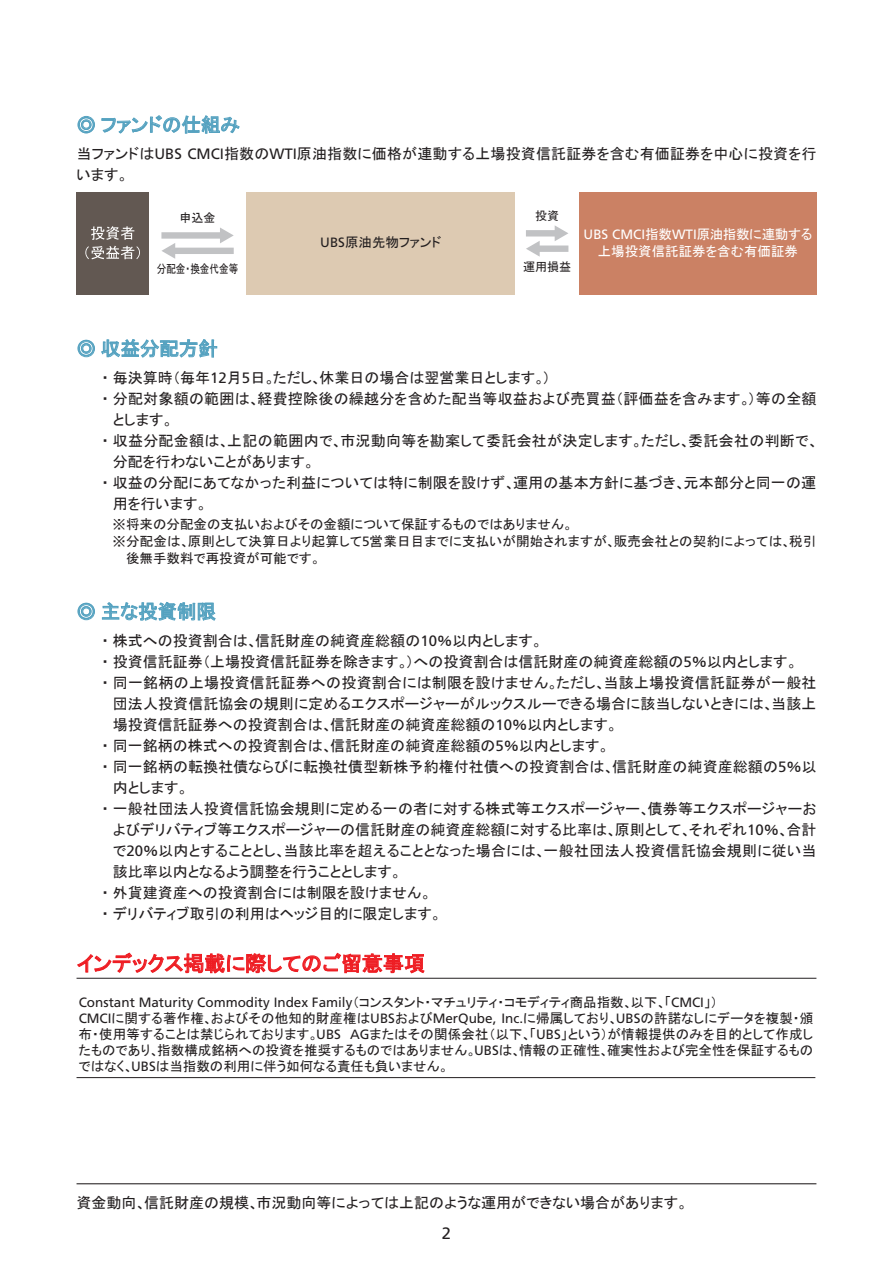
<style>
.page{position:relative;width:893px;height:1263px;background:#fff}
.page>*{position:absolute;margin:0;border:0;box-sizing:border-box;transform-origin:0 0}
.t1{font:21px "MS P Gothic";color:#ee1d23}
.t2{font:19.5px "MS P Gothic";color:#55a2c0}
.t3{font:16.5px "Frutiger LT Std";color:#231f20}
.t4{font:15px/21px "MS P Gothic";letter-spacing:.005em;color:#231f20}
.t5{font:13.5px/16.2px "MS P Gothic";color:#231f20;text-align:justify}
.t6{font:13.5px "Frutiger LT Std";color:#231f20}
.t7{font:13.5px/17.5px "MS P Gothic";color:#fff;text-align:center}
.t8{font:12px "MS P Gothic";color:#231f20}
.t9{font:12px "MS P Gothic";color:#231f20;scale:.8 1}
.s1{font-family:"Frutiger LT Std"}
.s2{font-family:"MS P Gothic"}
</style>
<div class="page">
<hr style="left:77px;top:1183px;width:739px;height:1px;background:#231f20">
<hr style="left:77px;top:978px;width:739px;height:1px;background:#231f20">
<svg style="left:78px;top:116px;width:17px;height:17px"></svg>
<svg style="left:102px;top:115px;width:137px;height:18px"></svg>
<div style="left:77px;top:193px;width:72px;height:102px;background:#625852"></div>
<div style="left:246px;top:193px;width:269px;height:102px;background:#ddcab2"></div>
<div style="left:579px;top:193px;width:237px;height:102px;background:#cb8164"></div>
<div style="left:526px;top:230px;width:31px;height:6px;background:#c1c2c4"></div>
<svg style="left:555px;top:225px;width:13px;height:16px"></svg>
<div style="left:537px;top:245px;width:31px;height:7px;background:#c1c2c4"></div>
<svg style="left:526px;top:241px;width:14px;height:16px"></svg>
<div style="left:161px;top:232px;width:61px;height:7px;background:#c1c2c4"></div>
<svg style="left:220px;top:227px;width:14px;height:16px"></svg>
<div style="left:173px;top:248px;width:61px;height:6px;background:#c1c2c4"></div>
<svg style="left:162px;top:243px;width:13px;height:16px"></svg>
<svg style="left:91px;top:226px;width:43px;height:14px"></svg>
<svg style="left:85px;top:246px;width:55px;height:13px"></svg>
<svg style="left:78px;top:340px;width:17px;height:17px"></svg>
<svg style="left:101px;top:339px;width:116px;height:18px"></svg>
<svg style="left:78px;top:603px;width:17px;height:17px"></svg>
<svg style="left:102px;top:602px;width:114px;height:18px"></svg>
<svg style="left:77px;top:953px;width:347px;height:26px"></svg>
<hr style="left:77px;top:1077px;width:738px;height:1px;background:#231f20">
<h2 class="t2" style="left:77px;top:115px;width:165px">◎ ファンドの仕組み</h2>
<p class="t4" style="left:77px;top:143px;width:741px">当ファンドは<span class="s1">UBS CMCI</span>指数の<span class="s1">WTI</span>原油指数に価格が連動する上場投資信託証券を含む有価証券を中心に投資を行います。</p>
<p class="t8" style="left:180px;top:211px;width:37px">申込金</p>
<p class="t9" style="left:157px;top:263px;width:103px">分配金・換金代金等</p>
<p class="t8" style="left:535px;top:209px;width:25px">投資</p>
<p class="t5" style="left:320px;top:234px;width:123px"><span class="s1">UBS</span>原油先物ファンド</p>
<p class="t7" style="left:584px;top:225px;width:230px"><span class="s1">UBS CMCI</span>指数<span class="s1">WTI</span>原油指数に連動する上場投資信託証券を含む有価証券</p>
<p class="t8" style="left:523px;top:261px;width:49px">運用損益</p>
<h2 class="t2" style="left:77px;top:339px;width:143px">◎ 収益分配方針</h2>
<p class="t4" style="left:102px;top:367px;width:450px">・毎決算時（毎年<span class="s1">12</span>月<span class="s1">5</span>日。ただし、休業日の場合は翌営業日とします。）</p>
<p class="t4" style="left:102px;top:388px;width:717px">・分配対象額の範囲は、経費控除後の繰越分を含めた配当等収益および売買益（評価益を含みます。）等の全額</p>
<p class="t4" style="left:113px;top:409px;width:62px">とします。</p>
<p class="t4" style="left:102px;top:430px;width:719px">・収益分配金額は、上記の範囲内で、市況動向等を勘案して委託会社が決定します。ただし、委託会社の判断で、</p>
<p class="t4" style="left:113px;top:451px;width:204px">分配を行わないことがあります。</p>
<p class="t4" style="left:102px;top:472px;width:716px">・収益の分配にあてなかった利益については特に制限を設けず、運用の基本方針に基づき、元本部分と同一の運</p>
<p class="t4" style="left:113px;top:493px;width:96px">用を行います。</p>
<p class="t5" style="left:113px;top:516px;width:462px">※将来の分配金の支払いおよびその金額について保証するものではありません。</p>
<p class="t5" style="left:113px;top:533px;width:705px">※分配金は、原則として決算日より起算して<span class="s1">5</span>営業日目までに支払いが開始されますが、販売会社との契約によっては、税引</p>
<p class="t5" style="left:126px;top:550px;width:196px">後無手数料で再投資が可能です。</p>
<h2 class="t2" style="left:77px;top:602px;width:141px">◎ 主な投資制限</h2>
<p class="t4" style="left:102px;top:630px;width:443px">・株式への投資割合は、信託財産の純資産総額の<span class="s1">10</span>％以内とします。</p>
<p class="t4" style="left:102px;top:651px;width:698px">・投資信託証券（上場投資信託証券を除きます。）への投資割合は信託財産の純資産総額の<span class="s1">5</span>％以内とします。</p>
<p class="t4" style="left:102px;top:672px;width:717px">・同一銘柄の上場投資信託証券への投資割合には制限を設けません。ただし、当該上場投資信託証券が一般社</p>
<p class="t4" style="left:113px;top:693px;width:705px">団法人投資信託協会の規則に定めるエクスポージャーがルックスルーできる場合に該当しないときには、当該上</p>
<p class="t4" style="left:113px;top:714px;width:506px">場投資信託証券への投資割合は、信託財産の純資産総額の<span class="s1">10</span>％以内とします。</p>
<p class="t4" style="left:102px;top:735px;width:509px">・同一銘柄の株式への投資割合は、信託財産の純資産総額の<span class="s1">5</span>％以内とします。</p>
<p class="t4" style="left:102px;top:756px;width:716px">・同一銘柄の転換社債ならびに転換社債型新株予約権付社債への投資割合は、信託財産の純資産総額の<span class="s1">5</span>％以</p>
<p class="t4" style="left:113px;top:777px;width:77px">内とします。</p>
<p class="t4" style="left:102px;top:798px;width:716px">・一般社団法人投資信託協会規則に定める一の者に対する株式等エクスポージャー、債券等エクスポージャーお</p>
<p class="t4" style="left:113px;top:819px;width:705px">よびデリバティブ等エクスポージャーの信託財産の純資産総額に対する比率は、原則として、それぞれ<span class="s1">10</span>％、合計</p>
<p class="t4" style="left:113px;top:840px;width:705px">で<span class="s1">20</span>％以内とすることとし、当該比率を超えることとなった場合には、一般社団法人投資信託協会規則に従い当</p>
<p class="t4" style="left:113px;top:861px;width:291px">該比率以内となるよう調整を行うこととします。</p>
<p class="t4" style="left:102px;top:882px;width:332px">・外貨建資産への投資割合には制限を設けません。</p>
<p class="t4" style="left:102px;top:903px;width:342px">・デリバティブ取引の利用はヘッジ目的に限定します。</p>
<h1 class="t1" style="left:77px;top:953px;width:350px">インデックス掲載に際してのご留意事項</h1>
<p class="t6" style="left:79px;top:994px;width:640px">Constant Maturity Commodity Index Family<span class="s2">（コンスタント・マチュリティ・コモディティ商品指数、以下、「</span>CMCI<span class="s2">」）</span></p>
<p class="t5" style="left:79px;top:1010px;width:736px"><span class="s1">CMCI</span>に関する著作権、およびその他知的財産権は<span class="s1">UBS</span>および<span class="s1">MerQube, Inc.</span>に帰属しており、<span class="s1">UBS</span>の許諾なしにデータを複製・頒布・使用等することは禁じられております。<span class="s1">UBS AG</span>またはその関係会社（以下、「<span class="s1">UBS</span>」という）が情報提供のみを目的として作成したものであり、指数構成銘柄への投資を推奨するものではありません。<span class="s1">UBS</span>は、情報の正確性、確実性および完全性を保証するものではなく、<span class="s1">UBS</span>は当指数の利用に伴う如何なる責任も負いません。</p>
<p class="t4" style="left:77px;top:1192px;width:613px">資金動向、信託財産の規模、市況動向等によっては上記のような運用ができない場合があります。</p>
<p class="t3" style="left:442px;top:1223px;width:11px">2</p>
</div>
